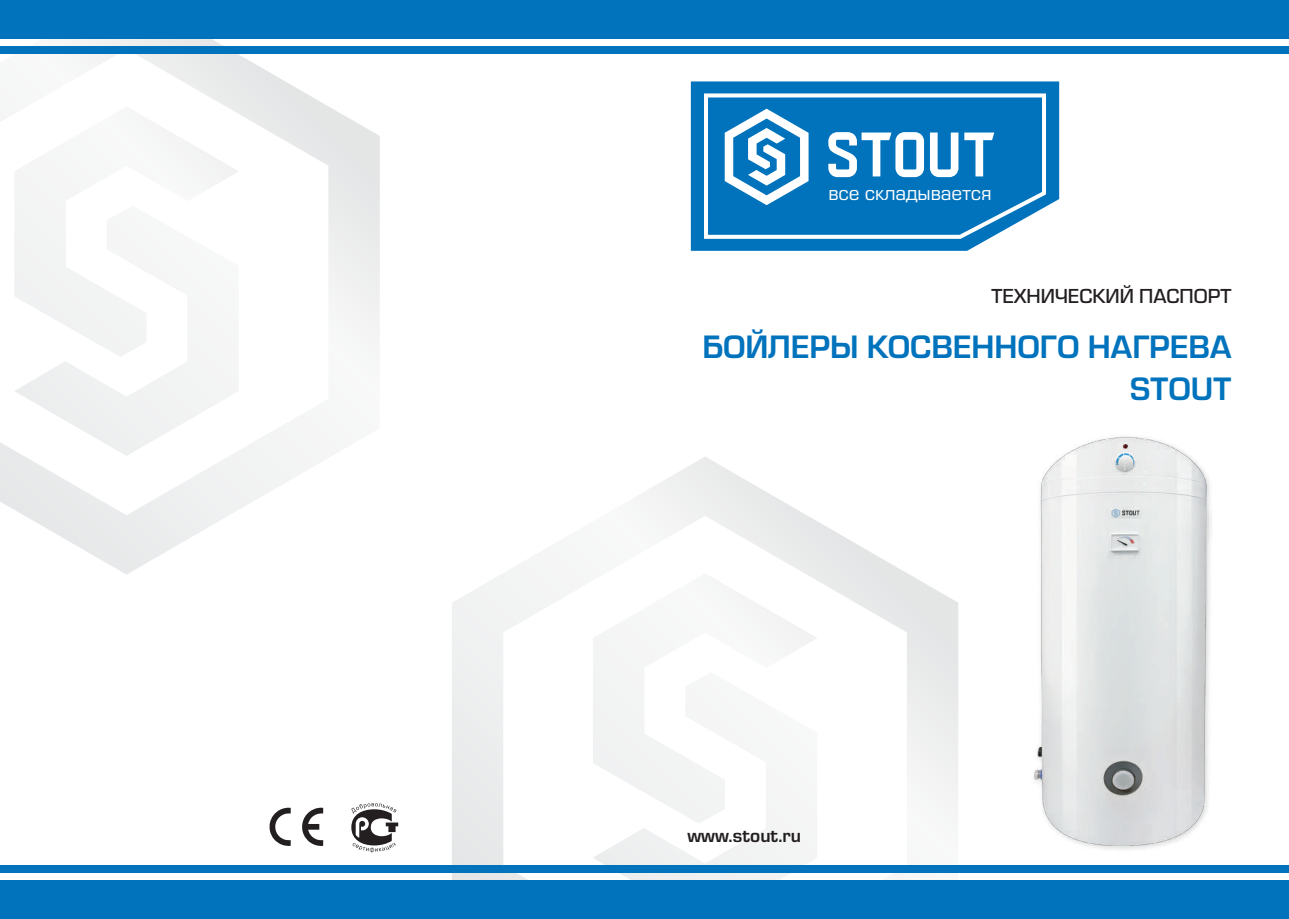
<style>
.page{position:relative;width:1289px;height:919px;background:#fff}
.page>*{position:absolute;margin:0;border:0;box-sizing:border-box;transform-origin:0 0}
.t1{font:700 33.6px/41.2px "Eurostile";color:#0073bc;text-align:right}
.t2{font:21.3px "Eurostile";color:#fff}
.t3{font:500 21px "Eurostile";color:#231f20}
.t4{font:700 19.5px "Eurostile";color:#231f20}
</style>
<div class="page">
<svg style="left:655px;top:457px;width:303px;height:416px"></svg>
<div style="left:634px;top:0;width:654px;height:38px;background:#0073bc"></div>
<div style="left:634px;top:46px;width:654px;height:8px;background:#0073bc"></div>
<div style="left:634px;top:880px;width:654px;height:38px;background:#0073bc"></div>
<div style="left:634px;top:865px;width:654px;height:7px;background:#0073bc"></div>
<img style="left:1034px;top:436px;width:178px;height:414px">
<svg style="left:691px;top:81px;width:368px;height:170px;background:#2185c4"></svg>
<svg style="left:704px;top:93px;width:342px;height:146px;fill:#0073bc"></svg>
<svg style="left:452px;top:486px;width:203px;height:394px"></svg>
<svg style="left:593px;top:573px;width:224px;height:307px"></svg>
<svg style="left:0;top:38px;width:380px;height:536px"></svg>
<svg style="left:14px;top:106px;width:225px;height:99px"></svg>
<svg style="left:14px;top:205px;width:225px;height:251px"></svg>
<div style="left:0;top:0;width:655px;height:38px;background:#0073bc"></div>
<div style="left:0;top:46px;width:655px;height:8px;background:#0073bc"></div>
<div style="left:0;top:880px;width:655px;height:38px;background:#0073bc"></div>
<div style="left:0;top:865px;width:655px;height:7px;background:#0073bc"></div>
<svg style="left:302px;top:807px;width:21px;height:39px"></svg>
<svg style="left:269px;top:807px;width:22px;height:39px"></svg>
<svg style="left:351px;top:803px;width:47px;height:49px"></svg>
<p class="t2" style="left:828px;top:181px;width:165px">все складывается</p>
<p class="t3" style="left:991px;top:284px;width:241px">ТЕХНИЧЕСКИЙ ПАСПОРТ</p>
<p class="t1" style="left:702px;top:327px;width:530px">БОЙЛЕРЫ КОСВЕННОГО НАГРЕВА<br>STOUT</p>
<p class="t4" style="left:687px;top:824px;width:115px">www.stout.ru</p>
</div>
